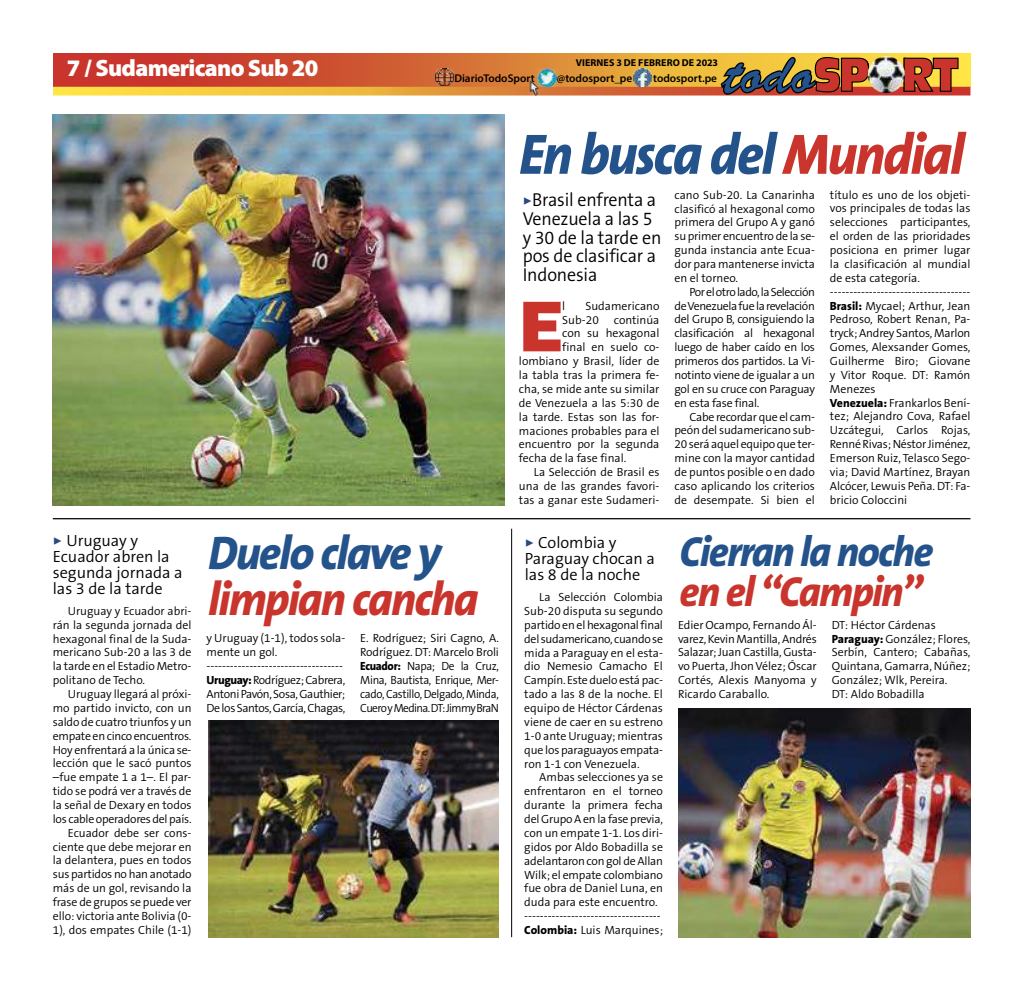
<style>
.page{position:relative;width:1024px;height:990px;background:#fff}
.page>*{position:absolute;margin:0;border:0;box-sizing:border-box;transform-origin:0 0}
.t1{font:800 74.38px "Franklin Gothic";color:#c9352c}
.t2{font:italic 800 57.5px "The Sans B8";letter-spacing:-.04em;color:#23538a;scale:.94 1}
.t3{font:italic 800 47.5px "The Sans B8";letter-spacing:-.04em;color:#c9352c;scale:.95 1}
.t4{font:italic 800 47.5px "The Sans B8";letter-spacing:-.04em;color:#23538a;scale:.95 1}
.t5{font:italic 800 42.5px "The Sans B8";letter-spacing:-.04em;color:#23538a;scale:.95 1}
.t6{font:italic 800 42.5px "The Sans B8";letter-spacing:-.04em;color:#c9352c;scale:.95 1}
.t7{font:900 23.75px "Myriad Pro";letter-spacing:-.03em;color:#fff}
.t8{font:300 18.75px/18.8px "The Sans B4";letter-spacing:-.01em;color:#000;scale:.96 1}
.t9{font:300 16.25px/16.2px "The Sans B4";color:#000}
.t10{font:300 11.88px/13.9px "The Sans B4";color:#000;text-align:justify}
.t11{font:300 11.88px/13.9px "The Sans B4";letter-spacing:-.03em;color:#000}
.t12{font:600 11.25px "Myriad Pro";color:#000}
.t13{font:700 10px "Myriad Pro";letter-spacing:.01em;color:#000}
.s1{color:#c9352c}
.s2{color:#294981}
.s3{font-family:"The Sans B8";font-weight:800}
</style>
<div class="page">
<svg style="left:53px;top:53px;width:917px;height:34px;background:#d66d34"></svg>
<svg style="left:53px;top:87px;width:917px;height:9px;background:#e6a047"></svg>
<svg style="left:905px;top:58px;width:53px;height:34px;background:#b64e2a"></svg>
<svg style="left:720px;top:57px;width:149px;height:38px;background:#95623d"></svg>
<img style="left:904px;top:58px;width:1px;height:34px">
<img style="left:867px;top:56px;width:37px;height:37px">
<img style="left:634px;top:68px;width:18px;height:18px">
<img style="left:537px;top:68px;width:19px;height:19px">
<img style="left:435px;top:68px;width:18px;height:18px">
<img style="left:528px;top:80px;width:11px;height:15px">
<img style="left:53px;top:114px;width:451px;height:391px">
<img style="left:678px;top:709px;width:292px;height:228px">
<img style="left:208px;top:721px;width:291px;height:216px">
<hr style="left:53px;top:518px;width:917px;height:1px;background:#000">
<hr style="left:511px;top:529px;width:1px;height:408px;background:#000">
<h3 class="t7" style="left:67px;top:53px;width:253px">7 / Sudamericano Sub 20</h3>
<p class="t13" style="left:576px;top:56px;width:144px">VIERNES 3 DE FEBRERO DE 2023</p>
<p class="t12" style="left:454px;top:71px;width:82px">DiarioTodoSport</p>
<p class="t12" style="left:557px;top:71px;width:77px">@todosport_pe</p>
<p class="t12" style="left:653px;top:71px;width:65px">todosport.pe</p>
<h2 class="t2" style="left:519px;top:124px;width:475px">En busca del <span class="s1">Mundial</span></h2>
<h3 class="t8" style="left:523px;top:191px;width:146px"><span class="s2">✓</span>Brasil enfrenta a<br>Venezuela a las 5 y 30 de la tarde en pos de clasificar a<br>Indonesia</h3>
<h1 class="t1" style="left:519px;top:278px;width:45px">E</h1>
<p class="t10" style="left:562px;top:299px;width:5px">l</p>
<p class="t10" style="left:562px;top:299px;width:99px;text-indent:23px">Sudamericano<br>Sub-20</p>
<p class="t10" style="left:614px;top:313px;width:47px">continúa</p>
<p class="t10" style="left:562px;top:327px;width:99px">con su hexagonal</p>
<p class="t10" style="left:562px;top:341px;width:99px">final en suelo co-</p>
<p class="t10" style="left:519px;top:355px;width:142px">lombiano y Brasil, líder de</p>
<p class="t10" style="left:519px;top:369px;width:142px">la tabla tras la primera fe-</p>
<p class="t10" style="left:519px;top:382px;width:142px">cha, se mide ante su similar</p>
<p class="t10" style="left:519px;top:396px;width:142px">de Venezuela a las 5:30 de</p>
<p class="t10" style="left:519px;top:410px;width:142px">la tarde. Estas son las for-</p>
<p class="t10" style="left:519px;top:424px;width:142px">maciones probables para el</p>
<p class="t10" style="left:519px;top:438px;width:142px">encuentro por la segunda</p>
<p class="t10" style="left:519px;top:452px;width:109px">fecha de la fase final.</p>
<p class="t10" style="left:534px;top:466px;width:127px">La Selección de Brasil es</p>
<p class="t10" style="left:519px;top:480px;width:142px">una de las grandes favori-</p>
<p class="t10" style="left:519px;top:493px;width:142px">tas a ganar este Sudameri-</p>
<p class="t10" style="left:674px;top:188px;width:142px">cano Sub-20. La Canarinha clasificó al hexagonal como primera del Grupo A y ganó su primer encuentro de la se&shy;gunda instancia ante Ecua&shy;dor para mantenerse invicta en el torneo.</p>
<p class="t10" style="left:674px;top:285px;width:142px;text-indent:15px">Por el otro lado, la Selección de Venezuela fue la revelación del Grupo B, consiguiendo la clasificación al hexagonal luego de haber caído en los primeros dos partidos. La Vi&shy;notinto viene de igualar a un gol en su cruce con Paraguay en esta fase final.</p>
<p class="t10" style="left:674px;top:410px;width:142px;text-indent:15px">Cabe recordar que el cam&shy;peón del sudamericano sub-20 será aquel equipo que ter&shy;mine con la mayor cantidad de puntos posible o en dado caso aplicando los criterios de desempate. Si bien el</p>
<p class="t10" style="left:830px;top:188px;width:142px;text-align:left">título es uno de los objeti&shy;vos principales de todas las selecciones participantes, el orden de las prioridades posiciona en primer lugar la clasificación al mundial de esta categoría. ------------------------------------<br><span class="s3">Brasil:</span> Mycael; Arthur, Jean<br>Pedroso, Robert Renan, Pa&shy;tryck; Andrey Santos, Marlon<br>Gomes, Alexsander Gomes,<br>Guilherme Biro; Giovane y Vitor Roque. DT: Ramón<br>Menezes<br><span class="s3">Venezuela:</span> Frankarlos Bení&shy;tez; Alejandro Cova, Rafael<br>Uzcátegui, Carlos Rojas,<br>Renné Rivas; Néstor Jiménez,<br>Emerson Ruiz, Telasco Sego&shy;via; David Martínez, Brayan<br>Alcócer, Lewuis Peña. DT: Fa&shy;bricio Coloccini</p>
<h3 class="t4" style="left:208px;top:527px;width:247px">Duelo clave y</h3>
<h3 class="t3" style="left:208px;top:573px;width:286px">limpian cancha</h3>
<h3 class="t9" style="left:53px;top:533px;width:131px"><span class="s2">✓</span> Uruguay y<br>Ecuador abren la segunda jornada a las 3 de la tarde</h3>
<h3 class="t5" style="left:679px;top:529px;width:268px">Cierran la noche</h3>
<h3 class="t9" style="left:525px;top:535px;width:132px"><span class="s2">✓</span> Colombia y<br>Paraguay chocan a las 8 de la noche</h3>
<h3 class="t6" style="left:679px;top:569px;width:257px">en el “Campin”</h3>
<p class="t10" style="left:524px;top:591px;width:140px;text-indent:15px">La Selección Colombia Sub-20 disputa su segundo partido en el hexagonal final del sudamericano, cuando se mida a Paraguay en el esta&shy;dio Nemesio Camacho El Campín. Este duelo está pac&shy;tado a las 8 de la noche. El equipo de Héctor Cárdenas viene de caer en su estreno 1-0 ante Uruguay; mientras que los paraguayos empata&shy;ron 1-1 con Venezuela.</p>
<p class="t10" style="left:524px;top:771px;width:140px;text-align:left;text-indent:15px">Ambas selecciones ya se enfrentaron en el torneo durante la primera fecha del Grupo A en la fase previa, con un empate 1-1. Los diri&shy;gidos por Aldo Bobadilla se adelantaron con gol de Allan<br>Wilk; el empate colombiano fue obra de Daniel Luna, en duda para este encuentro. -----------------------------------<br><span class="s3">Colombia:</span> Luis Marquines;</p>
<p class="t10" style="left:53px;top:604px;width:140px;text-indent:15px">Uruguay y Ecuador abri&shy;rán la segunda jornada del hexagonal final de la Suda&shy;mericano Sub-20 a las 3 de la tarde en el Estadio Metro&shy;politano de Techo.</p>
<p class="t10" style="left:53px;top:688px;width:140px;text-align:right">Uruguay llegará al próxi&shy;mo partido invicto, con un saldo de cuatro triunfos y un empate en cinco encuentros.<br>Hoy enfrentará a la única se&shy;lección que le sacó puntos –fue empate 1 a 1–. El par&shy;tido se podrá ver a través de la señal de Dexary en todos los cable operadores del país.<br>Ecuador debe ser cons&shy;ciente que debe mejorar en la delantera, pues en todos sus partidos no han anotado más de un gol, revisando la frase de grupos se puede ver ello: victoria ante Bolivia (0-<br>1), dos empates Chile (1-1)</p>
<p class="t10" style="left:678px;top:618px;width:140px">Edier Ocampo, Fernando Ál&shy;varez, Kevin Mantilla, Andrés Salazar; Juan Castilla, Gusta&shy;vo Puerta, Jhon Vélez; Óscar Cortés, Alexis Manyoma y Ricardo Caraballo.</p>
<p class="t10" style="left:831px;top:618px;width:140px;text-align:left">DT: Héctor Cárdenas<br><span class="s3">Paraguay:</span> González; Flores,<br>Serbín, Cantero; Cabañas,<br>Quintana, Gamarra, Núñez;<br>González; Wlk, Pereira.<br>DT: Aldo Bobadilla</p>
<p class="t11" style="left:206px;top:632px;width:140px">y Uruguay (1-1), todos sola&shy;mente un gol. -----------------------------------<br><span class="s3">Uruguay:</span> Rodríguez; Cabrera,<br>Antoni Pavón, Sosa, Gauthier;<br>De los Santos, García, Chagas,</p>
<p class="t10" style="left:360px;top:632px;width:140px">E. Rodríguez; Siri Cagno, A.<br>Rodríguez. DT: Marcelo Broli <span class="s3">Ecuador:</span> Napa; De la Cruz, Mina, Bautista, Enrique, Mer&shy;cado, Castillo, Delgado, Minda, Cuero y Medina. DT: Jimmy BraN</p>
</div>
